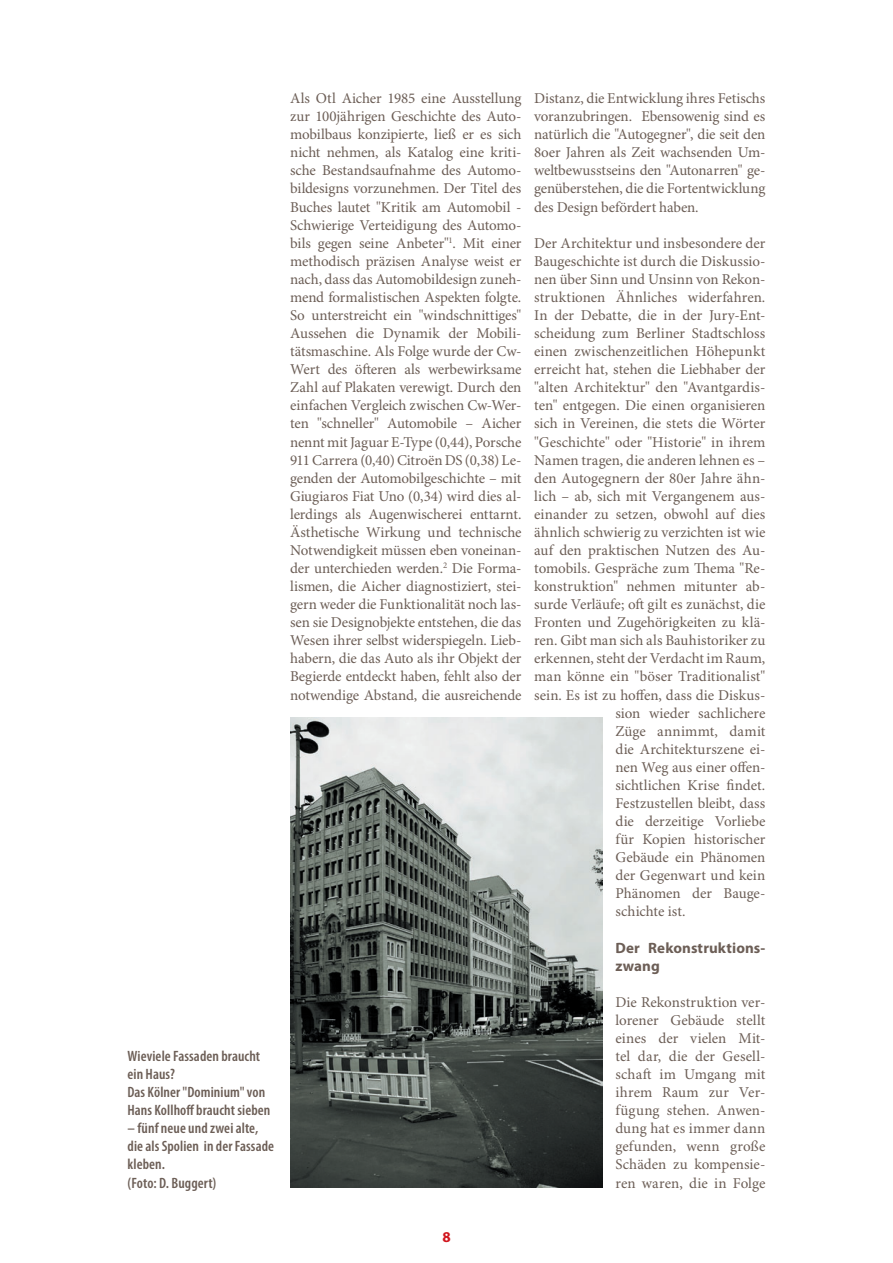
<style>
.page{position:relative;width:893px;height:1263px;background:#fff}
.page>*{position:absolute;margin:0;border:0;box-sizing:border-box;transform-origin:0 0}
.t1{font:15px/18px "Minion Pro";color:#6c5e56;text-align:justify}
.t2{font:600 condensed 15px/18px "Myriad Pro";letter-spacing:.005em;color:#6c5e56}
.t3{font:700 15px/18px "Myriad Pro";letter-spacing:.005em;color:#6c5e56}
.t4{font:700 15px "Myriad Pro";color:#d1161e}
</style>
<div class="page">
<img style="left:290px;top:718px;width:313px;height:469px">
<p class="t2" style="left:128px;top:1047px;width:144px">Wieviele Fassaden braucht ein Haus?<br>Das Kölner "Dominium" von<br>Hans Kollhoff braucht sieben</p>
<p class="t2" style="left:128px;top:1119px;width:148px">– fünf neue und zwei alte, die als Spolien in der Fassade kleben.<br>(Foto: D. Buggert)</p>
<p class="t1" style="left:290px;top:90px;width:233px">Als Otl Aicher 1985 eine Ausstellung zur 100jährigen Geschichte des Auto&shy;mobilbaus konzipierte, ließ er es sich nicht nehmen, als Katalog eine kriti&shy;sche Bestandsaufnahme des Automo&shy;bildesigns vorzunehmen. Der Titel des Buches lautet "Kritik am Automobil - Schwierige Verteidigung des Automo&shy;bils gegen seine Anbeter"<sup>1</sup>. Mit einer methodisch präzisen Analyse weist er nach, dass das Automobildesign zuneh&shy;mend formalistischen Aspekten folgte.<br>So unterstreicht ein "windschnittiges" Aussehen die Dynamik der Mobili&shy;tätsmaschine. Als Folge wurde der Cw-Wert des öfteren als werbewirksame Zahl auf Plakaten verewigt. Durch den einfachen Vergleich zwischen Cw-Wer&shy;ten "schneller" Automobile – Aicher nennt mit Jaguar E-Type (0,44), Porsche 911 Carrera (0,40) Citroën DS (0,38) Le&shy;genden der Automobilgeschichte – mit Giugiaros Fiat Uno (0,34) wird dies al&shy;lerdings als Augenwischerei enttarnt.<br>Ästhetische Wirkung und technische Notwendigkeit müssen eben voneinan&shy;der unterchieden werden.<sup>2</sup> Die Forma&shy;lismen, die Aicher diagnostiziert, stei&shy;gern weder die Funktionalität noch las&shy;sen sie Designobjekte entstehen, die das Wesen ihrer selbst widerspiegeln. Lieb&shy;habern, die das Auto als ihr Objekt der Begierde entdeckt haben, fehlt also der notwendige Abstand, die ausreichende</p>
<p class="t1" style="left:534px;top:90px;width:233px">Distanz, die Entwicklung ihres Fetischs voranzubringen. Ebensowenig sind es natürlich die "Autogegner", die seit den 8oer Jahren als Zeit wachsenden Um&shy;weltbewusstseins den "Autonarren" ge&shy;genüberstehen, die die Fortentwicklung des Design befördert haben.</p>
<p class="t1" style="left:534px;top:235px;width:233px">Der Architektur und insbesondere der</p>
<p class="t1" style="left:534px;top:253px;width:233px">Baugeschichte ist durch die Diskussio-</p>
<p class="t1" style="left:534px;top:271px;width:233px">nen über Sinn und Unsinn von Rekon-</p>
<p class="t1" style="left:534px;top:289px;width:233px">struktionen Ähnliches widerfahren.</p>
<p class="t1" style="left:534px;top:307px;width:233px">In der Debatte, die in der Jury-Ent-</p>
<p class="t1" style="left:534px;top:325px;width:233px">scheidung zum Berliner Stadtschloss</p>
<p class="t1" style="left:534px;top:343px;width:233px">einen zwischenzeitlichen Höhepunkt</p>
<p class="t1" style="left:534px;top:361px;width:233px">erreicht hat, stehen die Liebhaber der</p>
<p class="t1" style="left:534px;top:379px;width:233px">"alten Architektur" den "Avantgardis-</p>
<p class="t1" style="left:534px;top:397px;width:233px">ten" entgegen. Die einen organisieren</p>
<p class="t1" style="left:534px;top:415px;width:233px">sich in Vereinen, die stets die Wörter</p>
<p class="t1" style="left:534px;top:433px;width:233px">"Geschichte" oder "Historie" in ihrem</p>
<p class="t1" style="left:534px;top:451px;width:233px">Namen tragen, die anderen lehnen es –</p>
<p class="t1" style="left:534px;top:469px;width:233px">den Autogegnern der 80er Jahre ähn-</p>
<p class="t1" style="left:534px;top:487px;width:233px">lich – ab, sich mit Vergangenem aus-</p>
<p class="t1" style="left:534px;top:506px;width:233px">einander zu setzen, obwohl auf dies</p>
<p class="t1" style="left:534px;top:524px;width:233px">ähnlich schwierig zu verzichten ist wie</p>
<p class="t1" style="left:534px;top:542px;width:233px">auf den praktischen Nutzen des Au-</p>
<p class="t1" style="left:534px;top:560px;width:233px">tomobils. Gespräche zum Thema "Re-</p>
<p class="t1" style="left:534px;top:578px;width:233px">konstruktion" nehmen mitunter ab-</p>
<p class="t1" style="left:534px;top:596px;width:233px">surde Verläufe; oft gilt es zunächst, die</p>
<p class="t1" style="left:534px;top:614px;width:233px">Fronten und Zugehörigkeiten zu klä-</p>
<p class="t1" style="left:534px;top:632px;width:233px">ren. Gibt man sich als Bauhistoriker zu</p>
<p class="t1" style="left:534px;top:650px;width:233px">erkennen, steht der Verdacht im Raum,</p>
<p class="t1" style="left:534px;top:668px;width:233px">man könne ein "böser Traditionalist"</p>
<p class="t1" style="left:534px;top:686px;width:233px">sein. Es ist zu hoffen, dass die Diskus-</p>
<p class="t1" style="left:615px;top:704px;width:151px">sion wieder sachlichere</p>
<p class="t1" style="left:615px;top:722px;width:151px">Züge annimmt, damit</p>
<p class="t1" style="left:615px;top:740px;width:151px">die Architekturszene ei-</p>
<p class="t1" style="left:615px;top:759px;width:151px">nen Weg aus einer offen-</p>
<p class="t1" style="left:615px;top:777px;width:151px">sichtlichen Krise findet.</p>
<p class="t1" style="left:615px;top:795px;width:151px">Festzustellen bleibt, dass</p>
<p class="t1" style="left:615px;top:813px;width:151px">die derzeitige Vorliebe</p>
<p class="t1" style="left:615px;top:831px;width:151px">für Kopien historischer</p>
<p class="t1" style="left:615px;top:849px;width:151px">Gebäude ein Phänomen</p>
<p class="t1" style="left:615px;top:867px;width:151px">der Gegenwart und kein</p>
<p class="t1" style="left:615px;top:885px;width:151px">Phänomen der Bauge-</p>
<p class="t1" style="left:615px;top:903px;width:72px">schichte ist.</p>
<p class="t3" style="left:615px;top:939px;width:151px">Der Rekonstruktions&shy;zwang</p>
<p class="t1" style="left:615px;top:993px;width:151px">Die Rekonstruktion ver&shy;lorener Gebäude stellt eines der vielen Mit&shy;tel dar, die der Gesell&shy;schaft im Umgang mit ihrem Raum zur Ver&shy;fügung stehen. Anwen&shy;dung hat es immer dann gefunden, wenn große Schäden zu kompensie&shy;ren waren, die in Folge</p>
<p class="t4" style="left:442px;top:1228px;width:10px">8</p>
</div>
